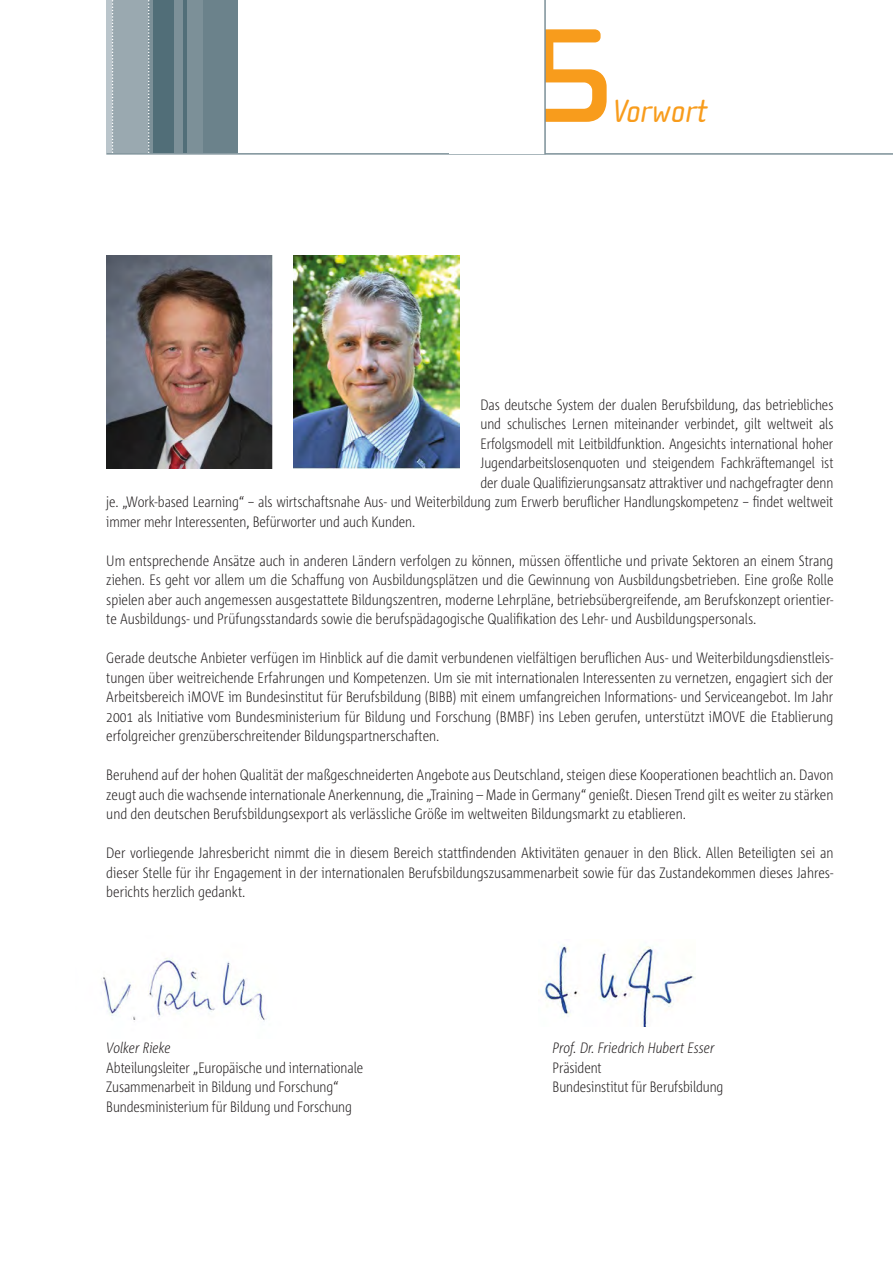
<style>
.page{position:relative;width:893px;height:1263px;background:#fff}
.page>*{position:absolute;margin:0;border:0;box-sizing:border-box;transform-origin:0 0}
.t1{font:195px "Cholla Unicase OT";color:#f89c1c}
.t2{font:italic 33px "Cholla Sans OT";color:#f89c1c}
.t3{font:300 15px/19.5px "Corpid C1 Cd";letter-spacing:-.005em;color:#231f20;text-align:justify}
.t4{font:italic 300 15px "Corpid C1 Cd";color:#231f20}
</style>
<div class="page">
<div style="left:186px;top:0;width:17px;height:153px;background:#7c9098"></div>
<hr style="left:183px;top:0;width:3px;height:153px;background:#516e78">
<div style="left:203px;top:0;width:34px;height:153px;background:#6b828b"></div>
<div style="left:106px;top:0;width:7px;height:153px;background:#bac5cb"></div>
<div style="left:113px;top:0;width:36px;height:153px;background:#9aa9b0"></div>
<hr style="left:149px;top:0;width:4px;height:153px;background:#7c9098">
<div style="left:153px;top:0;width:21px;height:153px;background:#516e78"></div>
<div style="left:174px;top:0;width:9px;height:153px;background:#7c9098"></div>
<svg style="left:148px;top:1px;width:1px;height:152px"></svg>
<svg style="left:112px;top:1px;width:1px;height:152px"></svg>
<hr style="left:106px;top:153px;width:787px;height:2px;background:#7c9098">
<hr style="left:544px;top:0;width:2px;height:154px;background:#7c9098">
<img style="left:107px;top:255px;width:165px;height:213px">
<img style="left:293px;top:255px;width:166px;height:213px">
<img style="left:101px;top:958px;width:165px;height:64px">
<img style="left:543px;top:944px;width:152px;height:83px">
<h1 class="t1" style="left:522px;top:-48px;width:101px">5</h1>
<h2 class="t2" style="left:612px;top:94px;width:97px">Vorwort</h2>
<p class="t3" style="left:480px;top:394px;width:354px">Das deutsche System der dualen Berufsbildung, das betriebliches</p>
<p class="t3" style="left:480px;top:414px;width:354px">und schulisches Lernen miteinander verbindet, gilt weltweit als</p>
<p class="t3" style="left:480px;top:433px;width:354px">Erfolgsmodell mit Leitbildfunktion. Angesichts international hoher</p>
<p class="t3" style="left:480px;top:453px;width:354px">Jugendarbeitslosenquoten und steigendem Fachkräftemangel ist</p>
<p class="t3" style="left:480px;top:472px;width:354px">der duale Qualifizierungsansatz attraktiver und nachgefragter denn</p>
<p class="t3" style="left:106px;top:492px;width:729px">je. „Work-based Learning“ − als wirtschaftsnahe Aus- und Weiterbildung zum Erwerb beruflicher Handlungskompetenz − findet weltweit</p>
<p class="t3" style="left:106px;top:511px;width:310px">immer mehr Interessenten, Befürworter und auch Kunden.</p>
<p class="t3" style="left:106px;top:550px;width:729px">Um entsprechende Ansätze auch in anderen Ländern verfolgen zu können, müssen öffentliche und private Sektoren an einem Strang ziehen. Es geht vor allem um die Schaffung von Ausbildungsplätzen und die Gewinnung von Ausbildungsbetrieben. Eine große Rolle spielen aber auch angemessen ausgestattete Bildungszentren, moderne Lehrpläne, betriebsübergreifende, am Berufskonzept orientier&shy;te Ausbildungs- und Prüfungsstandards sowie die berufspädagogische Qualifikation des Lehr- und Ausbildungspersonals.</p>
<p class="t3" style="left:106px;top:648px;width:729px">Gerade deutsche Anbieter verfügen im Hinblick auf die damit verbundenen vielfältigen beruflichen Aus- und Weiterbildungsdienstleis&shy;tungen über weitreichende Erfahrungen und Kompetenzen. Um sie mit internationalen Interessenten zu vernetzen, engagiert sich der Arbeitsbereich iMOVE im Bundesinstitut für Berufsbildung (BIBB) mit einem umfangreichen Informations- und Serviceangebot. Im Jahr 2001 als Initiative vom Bundesministerium für Bildung und Forschung (BMBF) ins Leben gerufen, unterstützt iMOVE die Etablierung erfolgreicher grenzüberschreitender Bildungspartnerschaften.</p>
<p class="t3" style="left:106px;top:765px;width:729px">Beruhend auf der hohen Qualität der maßgeschneiderten Angebote aus Deutschland, steigen diese Kooperationen beachtlich an. Davon zeugt auch die wachsende internationale Anerkennung, die „Training – Made in Germany“ genießt. Diesen Trend gilt es weiter zu stärken und den deutschen Berufsbildungsexport als verlässliche Größe im weltweiten Bildungsmarkt zu etablieren.</p>
<p class="t3" style="left:106px;top:843px;width:729px">Der vorliegende Jahresbericht nimmt die in diesem Bereich stattfindenden Aktivitäten genauer in den Blick. Allen Beteiligten sei an dieser Stelle für ihr Engagement in der internationalen Berufsbildungszusammenarbeit sowie für das Zustandekommen dieses Jahres&shy;berichts herzlich gedankt.</p>
<p class="t4" style="left:106px;top:1038px;width:66px">Volker Rieke</p>
<p class="t3" style="left:106px;top:1057px;width:258px">Abteilungsleiter „Europäische und internationale<br>Zusammenarbeit in Bildung und Forschung“</p>
<p class="t3" style="left:106px;top:1096px;width:247px">Bundesministerium für Bildung und Forschung</p>
<p class="t4" style="left:553px;top:1038px;width:163px">Prof. Dr. Friedrich Hubert Esser</p>
<p class="t3" style="left:553px;top:1057px;width:51px">Präsident</p>
<p class="t3" style="left:553px;top:1077px;width:172px">Bundesinstitut für Berufsbildung</p>
</div>
